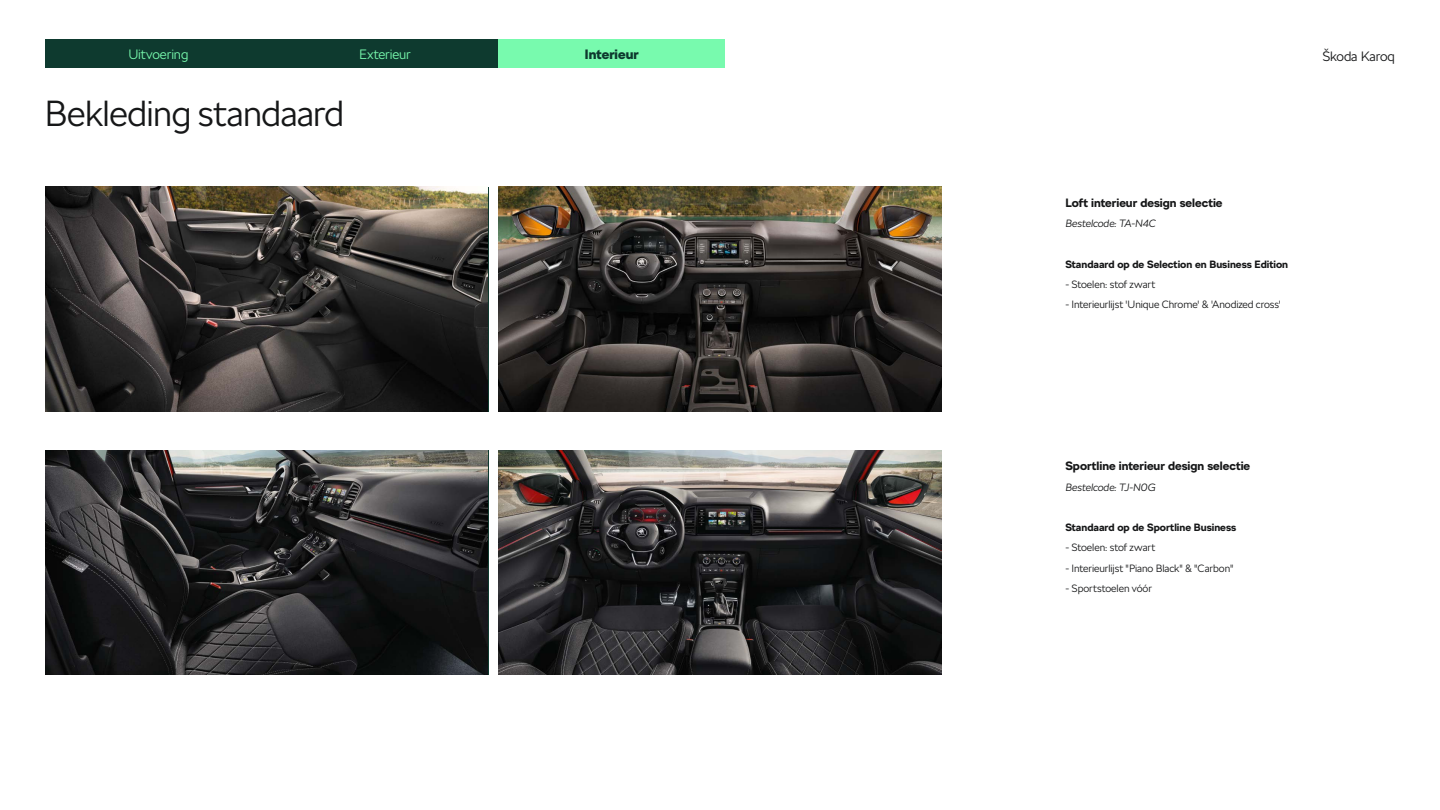
<style>
.page{position:relative;width:1440px;height:810px;background:#fff}
.page>*{position:absolute;margin:0;border:0;box-sizing:border-box;transform-origin:0 0}
.t1{font:300 36px "SKODA Next";letter-spacing:-.015em;color:#161718}
.t2{font:300 13.5px "SKODA Next";letter-spacing:-.01em;color:#78faae}
.t3{font:300 13.5px "SKODA Next";letter-spacing:-.01em;color:#161718}
.t4{font:900 13.5px "SKODA Next";color:#0e3a2f}
.t5{font:700 12px "SKODA Next";color:#161718}
.t6{font:300 10.5px "SKODA Next";letter-spacing:-.005em;color:#161718}
.t7{font:700 10.5px "SKODA Next";color:#161718}
.t8{font:italic 300 10.5px "SKODA Next";letter-spacing:-.005em;color:#161718}
</style>
<div class="page">
<img style="left:499px;top:187px;width:442px;height:225px">
<img style="left:499px;top:450px;width:442px;height:225px">
<img style="left:45px;top:187px;width:443px;height:225px">
<img style="left:45px;top:450px;width:443px;height:225px">
<div style="left:45px;top:39px;width:227px;height:29px;background:#0e3a2f"></div>
<div style="left:272px;top:39px;width:227px;height:29px;background:#0e3a2f"></div>
<div style="left:499px;top:39px;width:226px;height:29px;background:#78faae"></div>
<p class="t2" style="left:128px;top:46px;width:62px">Uitvoering</p>
<p class="t2" style="left:359px;top:46px;width:53px">Exterieur</p>
<p class="t4" style="left:585px;top:46px;width:55px">Interieur</p>
<p class="t3" style="left:1322px;top:49px;width:74px">Škoda Karoq</p>
<h1 class="t1" style="left:45px;top:92px;width:301px">Bekleding standaard</h1>
<p class="t5" style="left:1065px;top:196px;width:159px">Loft interieur design selectie</p>
<p class="t8" style="left:1065px;top:217px;width:92px">Bestelcode: TA-N4C</p>
<p class="t7" style="left:1065px;top:258px;width:224px">Standaard op de Selection en Business Edition</p>
<p class="t6" style="left:1065px;top:278px;width:92px">- Stoelen: stof zwart</p>
<p class="t6" style="left:1065px;top:298px;width:217px">- Interieurlijst 'Unique Chrome' &amp; 'Anodized cross'</p>
<p class="t5" style="left:1065px;top:459px;width:186px">Sportline interieur design selectie</p>
<p class="t8" style="left:1065px;top:481px;width:92px">Bestelcode: TJ-N0G</p>
<p class="t7" style="left:1065px;top:521px;width:172px">Standaard op de Sportline Business</p>
<p class="t6" style="left:1065px;top:541px;width:92px">- Stoelen: stof zwart</p>
<p class="t6" style="left:1065px;top:562px;width:170px">- Interieurlijst "Piano Black" &amp; "Carbon"</p>
<p class="t6" style="left:1065px;top:582px;width:88px">- Sportstoelen vóór</p>
</div>
